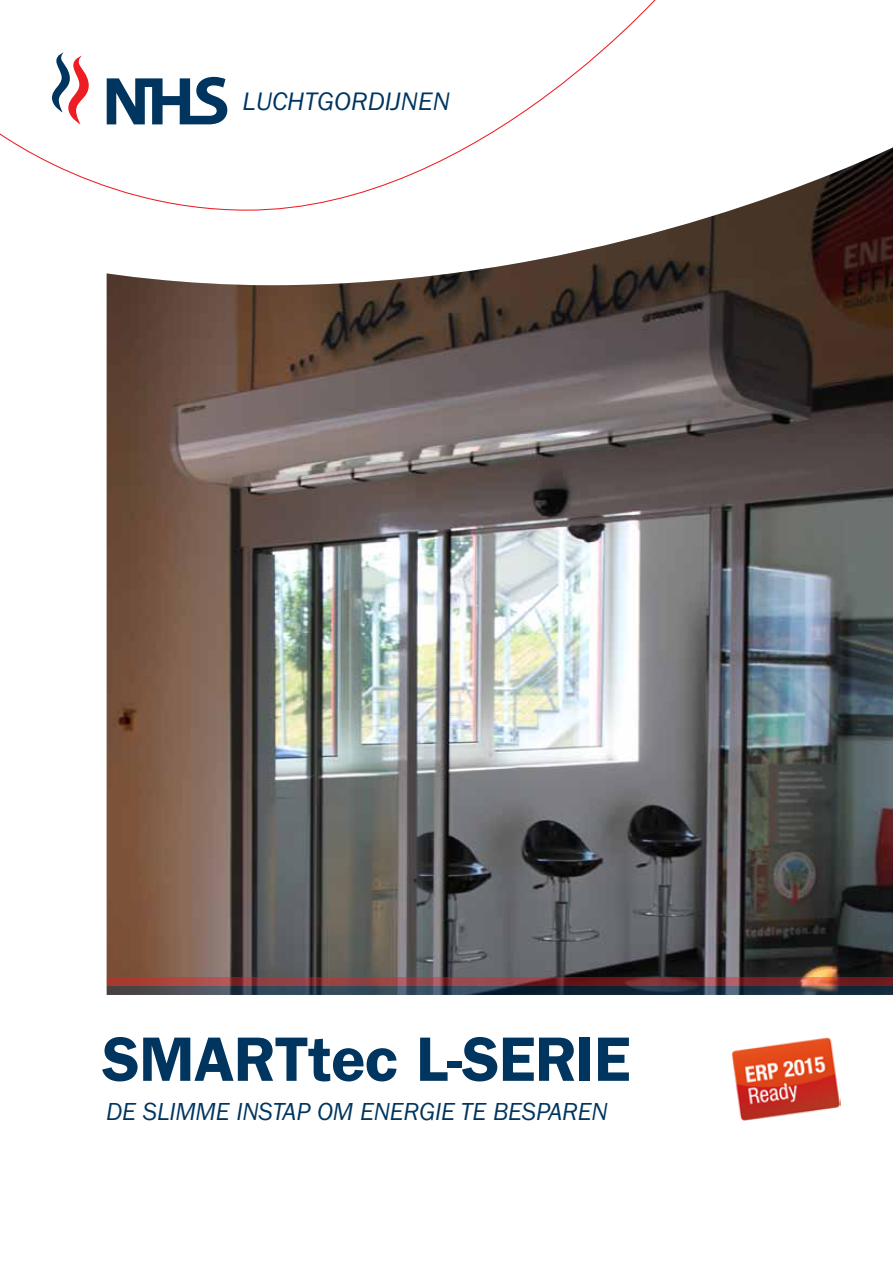
<style>
.page{position:relative;width:893px;height:1263px;background:#fff}
.page>*{position:absolute;margin:0;border:0;box-sizing:border-box;transform-origin:0 0}
.t1{font:600 63px "ITC Franklin Gothic Std";letter-spacing:-.01em;color:#00355f}
.t2{font:italic 26.25px "ITC Franklin Gothic Std";color:#00355f}
.t3{font:italic 25.5px "ITC Franklin Gothic Std";letter-spacing:-.01em;color:#00355f}
</style>
<div class="page">
<img style="left:107px;top:147px;width:786px;height:830px">
<svg style="left:107px;top:986px;width:786px;height:9px;background:#2b3c4b"></svg>
<svg style="left:107px;top:977px;width:786px;height:9px;background:#8e3838"></svg>
<svg style="left:0;top:0;width:675px;height:211px"></svg>
<svg style="left:107px;top:77px;width:120px;height:47px"></svg>
<svg style="left:52px;top:52px;width:37px;height:72px"></svg>
<img style="left:732px;top:1037px;width:109px;height:83px">
<p class="t2" style="left:243px;top:87px;width:209px">LUCHTGORDIJNEN</p>
<h1 class="t1" style="left:102px;top:1022px;width:530px">SMARTtec L-SERIE</h1>
<p class="t3" style="left:106px;top:1097px;width:503px">DE SLIMME INSTAP OM ENERGIE TE BESPAREN</p>
</div>
